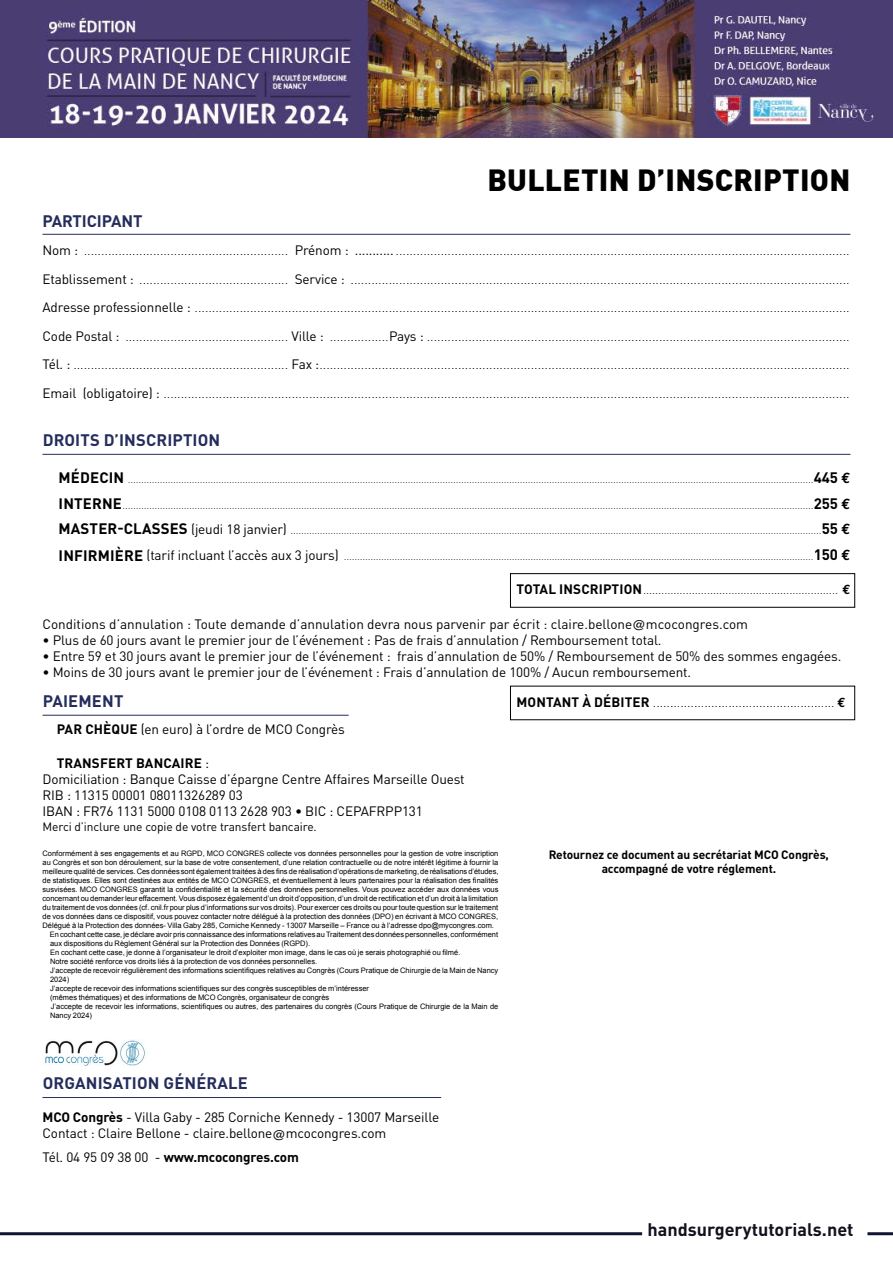
<style>
.page{position:relative;width:893px;height:1263px;background:#fff}
.page>*{position:absolute;margin:0;border:0;box-sizing:border-box;transform-origin:0 0}
.t1{font:900 30px "DIN";letter-spacing:.01em;color:#000}
.t2{font:700 18px "DIN Pro";color:#11121d}
.t3{font:700 16.5px "DIN Pro";letter-spacing:.01em;color:#252d5c}
.t4{font:700 16.5px "DIN Pro";letter-spacing:-.01em;color:#252d5c}
.t5{font:13.5px/16.2px "DIN Pro";letter-spacing:-.01em;color:#000}
.t6{font:300 13.5px "DIN Pro";color:#000}
.t7{font:700 13.5px "DIN Pro";letter-spacing:-.01em;color:#000}
.t8{font:300 12px "DIN Pro";color:#000}
.t9{font:700 12px/14.4px "DIN Pro";letter-spacing:-.01em;color:#000;text-align:center}
.t10{font:12px "DIN Pro";letter-spacing:-.01em;color:#000}
.t11{font:10.5px "DIN Pro";color:#000}
.t12{font:300 10.5px "DIN Pro";color:#000}
.t13{font:7.5px "Arial";color:#000}
.s1{font-size:13.5px}
.s2{font-weight:700;font-size:15px}
.s3{font-family:"Euro Mono";font-weight:700;font-size:15px}
.s4{font-weight:400;font-size:13.5px}
.s5{font-weight:700;font-size:13.5px}
.s6{font-family:"Euro Mono";font-weight:700;font-size:13.5px}
.s7{font-family:"Helvetica"}
.s8{font-weight:700}
.s9{font-family:"Euro Mono";font-weight:700}
.s10{font-weight:400}
</style>
<div class="page">
<img style="left:45px;top:1039px;width:100px;height:26px">
<div style="left:510px;top:573px;width:345px;height:34px;border:1px solid #000"></div>
<hr style="left:0;top:1232px;width:642px;height:3px;background:#111532">
<hr style="left:867px;top:1232px;width:26px;height:3px;background:#111532">
<hr style="left:43px;top:454px;width:807px;height:1px;background:#252d5c">
<hr style="left:43px;top:234px;width:807px;height:1px;background:#252d5c">
<hr style="left:43px;top:1097px;width:398px;height:1px;background:#252d5c">
<hr style="left:43px;top:715px;width:306px;height:1px;background:#252d5c">
<img style="left:0;top:0;width:893px;height:138px">
<h1 class="t1" style="left:487px;top:160px;width:365px">BULLETIN D’INSCRIPTION</h1>
<h3 class="t4" style="left:43px;top:207px;width:101px">PARTICIPANT</h3>
<p class="t11" style="left:43px;top:243px;width:808px"><span class="s1">Nom :</span> ........................................................... <span class="s1">Prénom : ...........</span> ...................................................................................................................................</p>
<p class="t11" style="left:43px;top:271px;width:808px"><span class="s1">Etablissement :</span> ........................................... <span class="s1">Service :</span> ................................................................................................................................................</p>
<p class="t11" style="left:43px;top:300px;width:808px"><span class="s1">Adresse professionnelle :</span> .............................................................................................................................................................................................</p>
<p class="t11" style="left:43px;top:328px;width:808px"><span class="s1">Code Postal :</span> ............................................... <span class="s1">Ville :</span> .................<span class="s1">Pays :</span> ..........................................................................................................................</p>
<p class="t11" style="left:43px;top:357px;width:808px"><span class="s1">Tél. :</span> .............................................................. <span class="s1">Fax :</span>.........................................................................................................................................................</p>
<p class="t11" style="left:43px;top:385px;width:808px"><span class="s1">Email (obligatoire) :</span> ......................................................................................................................................................................................................</p>
<h3 class="t3" style="left:43px;top:426px;width:179px">DROITS D’INSCRIPTION</h3>
<p class="t12" style="left:59px;top:471px;width:793px"><span class="s2">MÉDECIN</span> .................................................................................................................................................................................................................................................................<span class="s2">445</span> <span class="s3">€</span></p>
<p class="t12" style="left:59px;top:497px;width:793px"><span class="s2">INTERNE</span>...................................................................................................................................................................................................................................................................<span class="s2">255</span> <span class="s3">€</span></p>
<p class="t12" style="left:59px;top:522px;width:793px"><span class="s2">MASTER-CLASSES</span> <span class="s4">(jeudi 18 janvier)</span> .......................................................................................................................................................................................................<span class="s2">55</span> <span class="s3">€</span></p>
<p class="t12" style="left:59px;top:548px;width:793px"><span class="s2">INFIRMIÈRE</span> <span class="s4">(tarif incluant l’accès aux 3 jours)</span> ................................................................................................................................................................................<span class="s2">150</span> <span class="s3">€</span></p>
<h3 class="t8" style="left:517px;top:581px;width:335px"><span class="s5">TOTAL INSCRIPTION</span>................................................................ <span class="s6">€</span></h3>
<h3 class="t5" style="left:43px;top:614px;width:707px">Conditions d’annulation : Toute demande d’annulation devra nous parvenir par écrit : claire.bellone<span class="s7">@</span>mcocongres.com</h3>
<h3 class="t5" style="left:42px;top:630px;width:621px">• Plus de 60 jours avant le premier jour de l’événement : Pas de frais d’annulation / Remboursement total.</h3>
<h3 class="t5" style="left:42px;top:647px;width:800px">• Entre 59 et 30 jours avant le premier jour de l’événement : frais d’annulation de 50% / Remboursement de 50% des sommes engagées.</h3>
<h3 class="t5" style="left:42px;top:663px;width:650px">• Moins de 30 jours avant le premier jour de l’événement : Frais d’annulation de 100% / Aucun remboursement.</h3>
<h3 class="t3" style="left:43px;top:687px;width:82px">PAIEMENT</h3>
<h3 class="t6" style="left:517px;top:692px;width:331px"><span class="s8">MONTANT À DÉBITER</span> ..................................................... <span class="s9">€</span></h3>
<h3 class="t5" style="left:57px;top:719px;width:290px"><span class="s8">PAR CHÈQUE</span> (en euro) à l’ordre de MCO Congrès</h3>
<h3 class="t5" style="left:43px;top:753px;width:424px;text-indent:14px"><span class="s8">TRANSFERT BANCAIRE</span> :<br>Domiciliation : Banque Caisse d’épargne Centre Affaires Marseille Ouest RIB : 11315 00001 08011326289 03<br>IBAN : FR76 1131 5000 0108 0113 2628 903 • BIC : CEPAFRPP131</h3>
<h3 class="t10" style="left:43px;top:817px;width:276px">Merci d’inclure une copie de votre transfert bancaire.</h3>
<p class="t13" style="left:43px;top:848px;width:457px">Conformément à ses engagements et au RGPD, MCO CONGRES collecte vos données personnelles pour la gestion de votre inscription</p>
<p class="t13" style="left:43px;top:857px;width:457px">au Congrès et son bon déroulement, sur la base de votre consentement, d’une relation contractuelle ou de notre intérêt légitime à fournir la</p>
<p class="t13" style="left:43px;top:866px;width:457px">meilleure qualité de services. Ces données sont également traitées à des fins de réalisation d’opérations de marketing, de réalisations d’études,</p>
<p class="t13" style="left:43px;top:875px;width:457px">de statistiques. Elles sont destinées aux entités de MCO CONGRES, et éventuellement à leurs partenaires pour la réalisation des finalités</p>
<p class="t13" style="left:43px;top:884px;width:457px">susvisées. MCO CONGRES garantit la confidentialité et la sécurité des données personnelles. Vous pouvez accéder aux données vous</p>
<p class="t13" style="left:43px;top:893px;width:457px">concernant ou demander leur effacement. Vous disposez également d’un droit d’opposition, d’un droit de rectification et d’un droit à la limitation</p>
<p class="t13" style="left:43px;top:902px;width:457px">du traitement de vos données (cf. cnil.fr pour plus d’informations sur vos droits). Pour exercer ces droits ou pour toute question sur le traitement</p>
<p class="t13" style="left:43px;top:911px;width:457px">de vos données dans ce dispositif, vous pouvez contacter notre délégué à la protection des données (DPO) en écrivant à MCO CONGRES,</p>
<p class="t13" style="left:43px;top:920px;width:453px">Délégué à la Protection des données- Villa Gaby 285, Corniche Kennedy - 13007 Marseille – France ou à l’adresse dpo@mycongres.com.</p>
<p class="t13" style="left:50px;top:929px;width:450px">En cochant cette case, je déclare avoir pris connaissance des informations relatives au Traitement des données personnelles, conformément</p>
<p class="t13" style="left:50px;top:938px;width:262px">aux dispositions du Règlement Général sur la Protection des Données (RGPD).</p>
<p class="t13" style="left:50px;top:947px;width:412px">En cochant cette case, je donne à l’organisateur le droit d’exploiter mon image, dans le cas où je serais photographié ou filmé.</p>
<p class="t13" style="left:50px;top:956px;width:269px">Notre société renforce vos droits liés à la protection de vos données personnelles.</p>
<p class="t13" style="left:50px;top:965px;width:450px">J’accepte de recevoir régulièrement des informations scientifiques relatives au Congrès (Cours Pratique de Chirurgie de la Main de Nancy</p>
<p class="t13" style="left:50px;top:974px;width:21px">2024)</p>
<p class="t13" style="left:50px;top:983px;width:320px">J’accepte de recevoir des informations scientifiques sur des congrès susceptibles de m’intéresser</p>
<p class="t13" style="left:50px;top:992px;width:281px">(mêmes thématiques) et des informations de MCO Congrès, organisateur de congrès</p>
<p class="t13" style="left:51px;top:1001px;width:449px">J’accepte de recevoir les informations, scientifiques ou autres, des partenaires du congrès (Cours Pratique de Chirurgie de la Main de</p>
<p class="t13" style="left:50px;top:1010px;width:44px">Nancy 2024)</p>
<h3 class="t3" style="left:43px;top:1070px;width:207px">ORGANISATION GÉNÉRALE</h3>
<h3 class="t5" style="left:43px;top:1107px;width:398px"><span class="s8">MCO Congrès</span> - Villa Gaby - 285 Corniche Kennedy - 13007 Marseille<br>Contact : Claire Bellone - claire.bellone<span class="s7">@</span>mcocongres.com</h3>
<h3 class="t7" style="left:43px;top:1146px;width:258px"><span class="s10">Tél. 04 95 09 38 00 -</span> www.mcocongres.com</h3>
<h3 class="t9" style="left:549px;top:846px;width:282px">Retournez ce document au secrétariat MCO Congrès, accompagné de votre réglement.</h3>
<h2 class="t2" style="left:647px;top:1214px;width:208px">handsurgerytutorials.net</h2>
</div>
